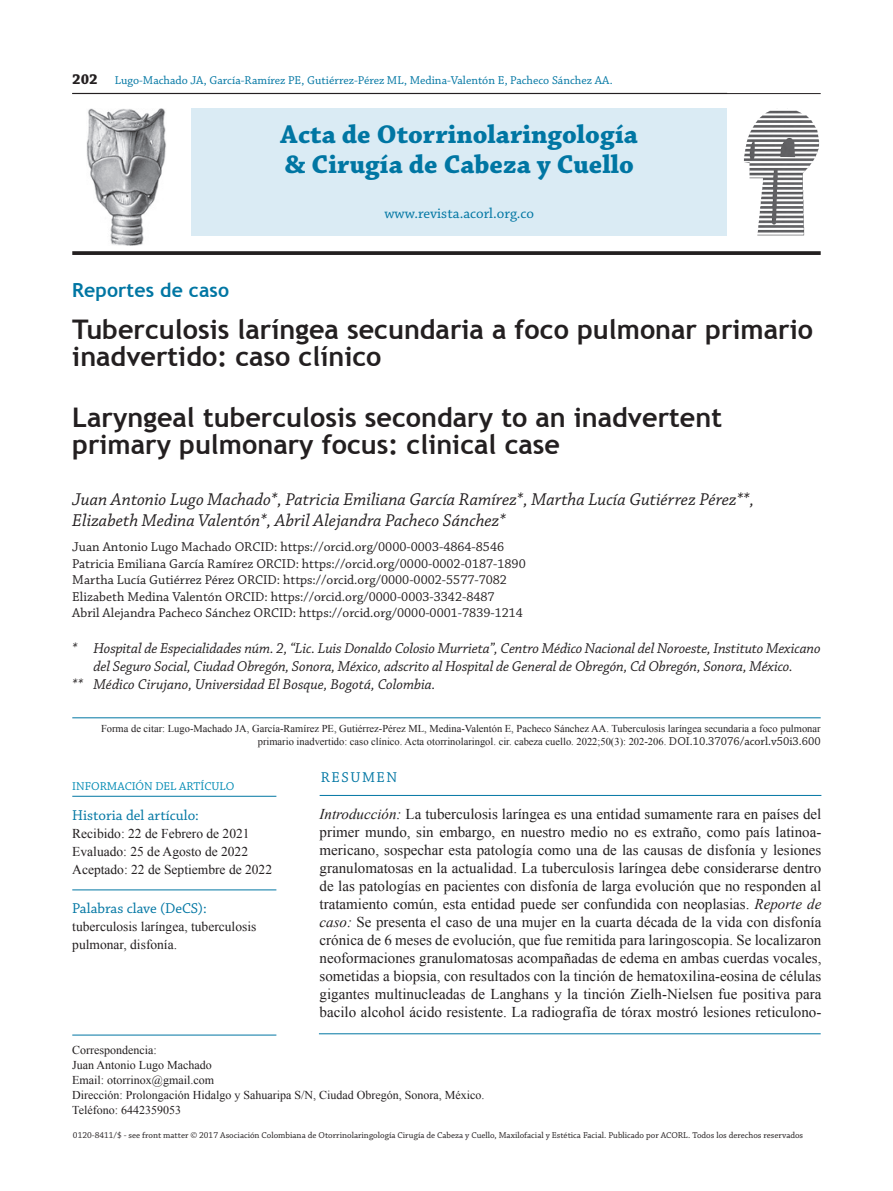
<style>
.page{position:relative;width:893px;height:1191px;background:#fff}
.page>*{position:absolute;margin:0;border:0;box-sizing:border-box;transform-origin:0 0}
.t1{font:700 27px/27px "Trebuchet MS";color:#231f20}
.t2{font:700 27px/30px "Chaparral Pro";color:#0076a3}
.t3{font:700 19.5px "Trebuchet MS";letter-spacing:.005em;color:#0076a3}
.t4{font:italic 18px/21px "Chaparral Pro";color:#231f20}
.t5{font:15px/18px "Times New Roman";color:#231f20;text-align:justify}
.t6{font:italic 15px "Chaparral Pro";letter-spacing:-.01em;color:#231f20}
.t7{font:15px "Chaparral Pro";color:#0076a3}
.t8{font:15px "Chaparral Pro";letter-spacing:.105em;color:#0076a3}
.t9{font:13.5px/16.5px "Chaparral Pro";color:#231f20}
.t10{font:13.5px/18px "Times New Roman";color:#231f20}
.t11{font:12px/15px "Times New Roman";color:#231f20}
.t12{font:12px "Chaparral Pro";color:#0076a3}
.t13{font:12px "Chaparral Pro";color:#008ab3}
.t14{font:10.5px/13.5px "Times New Roman";color:#231f20;text-align:right}
.t15{font:9px "Chaparral Pro";color:#231f20}
.s1{font-weight:700;font-size:15px;color:#231f20}
.s2{font-family:"Chaparral Pro";font-size:12px}
.s3{font-style:italic}
</style>
<div class="page">
<hr style="left:72px;top:93px;width:749px;height:1px;background:#231f20">
<hr style="left:320px;top:795px;width:501px;height:1px;background:#0076a3">
<div style="left:191px;top:108px;width:536px;height:128px;background:#daebf4"></div>
<img style="left:743px;top:110px;width:77px;height:125px">
<svg style="left:72px;top:251px;width:749px;height:4px;background:#302c2d"></svg>
<hr style="left:72px;top:796px;width:204px;height:1px;background:#0076a3">
<hr style="left:72px;top:889px;width:204px;height:1px;background:#0076a3">
<hr style="left:319px;top:1033px;width:502px;height:1px;background:#0076a3">
<hr style="left:72px;top:717px;width:749px;height:1px;background:#0076a3">
<hr style="left:72px;top:1034px;width:204px;height:1px;background:#0076a3">
<img style="left:87px;top:108px;width:79px;height:137px">
<p class="t12" style="left:72px;top:74px;width:542px"><span class="s1">202</span> Lugo-Machado JA, García-Ramírez PE, Gutiérrez-Pérez ML, Medina-Valentón E, Pacheco Sánchez AA.</p>
<h1 class="t2" style="left:281px;top:121px;width:359px">Acta de Otorrinolaringología &amp; Cirugía de Cabeza y Cuello</h1>
<p class="t7" style="left:384px;top:205px;width:151px">www.revista.acorl.org.co</p>
<h2 class="t3" style="left:72px;top:278px;width:158px">Reportes de caso</h2>
<h1 class="t1" style="left:72px;top:316px;width:742px">Tuberculosis laríngea secundaria a foco pulmonar primario inadvertido: caso clínico</h1>
<h1 class="t1" style="left:72px;top:404px;width:651px">Laryngeal tuberculosis secondary to an inadvertent primary pulmonary focus: clinical case</h1>
<p class="t4" style="left:72px;top:489px;width:683px">Juan Antonio Lugo Machado*, Patricia Emiliana García Ramírez*, Martha Lucía Gutiérrez Pérez**,<br>Elizabeth Medina Valentón*, Abril Alejandra Pacheco Sánchez*</p>
<p class="t9" style="left:72px;top:539px;width:455px">Juan Antonio Lugo Machado ORCID: https://orcid.org/0000-0003-4864-8546<br>Patricia Emiliana García Ramírez ORCID: https://orcid.org/0000-0002-0187-1890<br>Martha Lucía Gutiérrez Pérez ORCID: https://orcid.org/0000-0002-5577-7082<br>Elizabeth Medina Valentón ORCID: https://orcid.org/0000-0003-3342-8487<br>Abril Alejandra Pacheco Sánchez ORCID: https://orcid.org/0000-0001-7839-1214</p>
<p class="t6" style="left:72px;top:640px;width:750px">* Hospital de Especialidades núm. 2, “Lic. Luis Donaldo Colosio Murrieta”, Centro Médico Nacional del Noroeste, Instituto Mexicano</p>
<p class="t6" style="left:94px;top:658px;width:701px">del Seguro Social, Ciudad Obregón, Sonora, México, adscrito al Hospital de General de Obregón, Cd Obregón, Sonora, México.</p>
<p class="t6" style="left:72px;top:676px;width:365px">** Médico Cirujano, Universidad El Bosque, Bogotá, Colombia.</p>
<p class="t14" style="left:101px;top:721px;width:721px">Forma de citar: Lugo-Machado JA, García-Ramírez PE, Gutiérrez-Pérez ML, Medina-Valentón E, Pacheco Sánchez AA. Tuberculosis laríngea secundaria a foco pulmonar primario inadvertido: caso clínico. Acta otorrinolaringol. cir. cabeza cuello. 2022;50(3): 202-206. <span class="s2">DOI.10.37076/acorl.v50i3.600</span></p>
<p class="t13" style="left:72px;top:779px;width:164px">INFORMACIÓN DEL ARTÍCULO</p>
<p class="t7" style="left:72px;top:806px;width:128px">Historia del artículo:</p>
<p class="t10" style="left:72px;top:824px;width:201px">Recibido: 22 de Febrero de 2021<br>Evaluado: 25 de Agosto de 2022<br>Aceptado: 22 de Septiembre de 2022</p>
<p class="t7" style="left:72px;top:900px;width:136px">Palabras clave (DeCS):</p>
<p class="t10" style="left:72px;top:917px;width:186px">tuberculosis laríngea, tuberculosis pulmonar, disfonía.</p>
<p class="t8" style="left:321px;top:769px;width:78px">RESUMEN</p>
<p class="t5" style="left:320px;top:804px;width:503px"><span class="s3">Introducción:</span> La tuberculosis laríngea es una entidad sumamente rara en países del primer mundo, sin embargo, en nuestro medio no es extraño, como país latinoa&shy;mericano, sospechar esta patología como una de las causas de disfonía y lesiones granulomatosas en la actualidad. La tuberculosis laríngea debe considerarse dentro de las patologías en pacientes con disfonía de larga evolución que no responden al tratamiento común, esta entidad puede ser confundida con neoplasias. <span class="s3">Reporte de caso:</span> Se presenta el caso de una mujer en la cuarta década de la vida con disfonía crónica de 6 meses de evolución, que fue remitida para laringoscopia. Se localizaron neoformaciones granulomatosas acompañadas de edema en ambas cuerdas vocales, sometidas a biopsia, con resultados con la tinción de hematoxilina-eosina de células gigantes multinucleadas de Langhans y la tinción Zielh-Nielsen fue positiva para bacilo alcohol ácido resistente. La radiografía de tórax mostró lesiones reticulono-</p>
<p class="t11" style="left:72px;top:1042px;width:414px">Correspondencia:<br>Juan Antonio Lugo Machado<br>Email: otorrinox@gmail.com<br>Dirección: Prolongación Hidalgo y Sahuaripa S/N, Ciudad Obregón, Sonora, México.<br>Teléfono: 6442359053</p>
<p class="t15" style="left:73px;top:1130px;width:732px">0120-8411/$ - see front matter © 2017 Asociación Colombiana de Otorrinolaringología Cirugía de Cabeza y Cuello, Maxilofacial y Estética Facial. Publicado por ACORL. Todos los derechos reservados</p>
</div>
